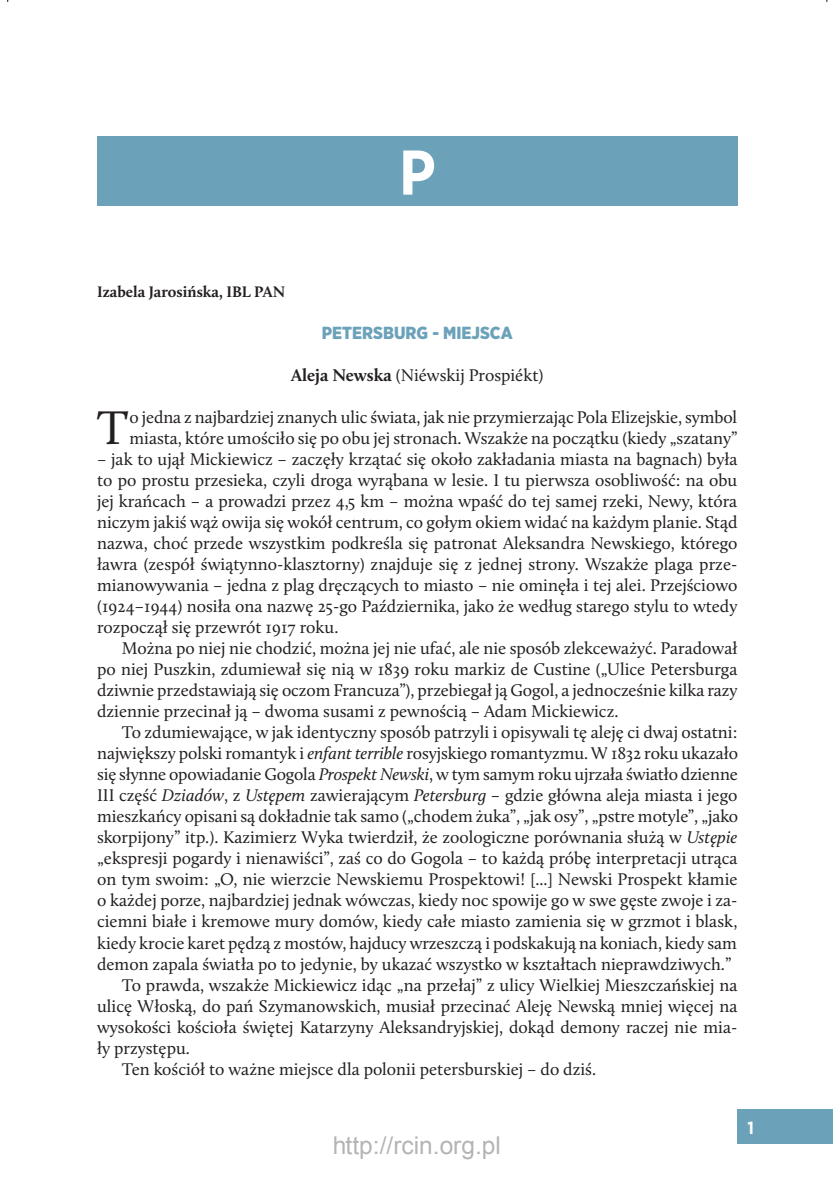
<style>
.page{position:relative;width:833px;height:1189px;background:#fff}
.page>*{position:absolute;margin:0;border:0;box-sizing:border-box;transform-origin:0 0}
.t1{font:700 63px "Gotham Narrow";color:#fff}
.t2{font:48.82px "Calluna";color:#231f20}
.t3{font:24.5px "Arial";color:rgb(0 0 0/.3)}
.t4{font:17.5px/21px "Calluna";color:#231f20;text-align:justify}
.t5{font:900 17.5px "Gotham Narrow";color:#6ba2b9}
.t6{font:700 17.5px "Gotham Narrow";color:#fff}
.t7{font:700 15.75px "Calluna";color:#231f20}
.s1{font-weight:700}
.s2{font-style:italic}
</style>
<div class="page">
<div style="left:737px;top:1109px;width:95px;height:34px;background:#6ba2b9"></div>
<div style="left:97px;top:136px;width:640px;height:70px;background:#6ba2b9"></div>
<h1 class="t1" style="left:399px;top:132px;width:38px">P</h1>
<p class="t7" style="left:97px;top:282px;width:189px">Izabela Jarosińska, IBL PAN</p>
<p class="t5" style="left:322px;top:321px;width:192px">PETERSBURG - MIEJSCA</p>
<p class="t4" style="left:291px;top:364px;width:254px"><span class="s1">Aleja Newska</span> (Niéwskij Prospiékt)</p>
<h2 class="t2" style="left:97px;top:398px;width:33px">T</h2>
<p class="t4" style="left:129px;top:406px;width:609px">o jedna z najbardziej znanych ulic świata, jak nie przymierzając Pola Elizejskie, symbol miasta, które umościło się po obu jej stronach. Wszakże na początku (kiedy „szatany”</p>
<p class="t4" style="left:97px;top:448px;width:641px">– jak to ujął Mickiewicz – zaczęły krzątać się około zakładania miasta na bagnach) była to po prostu przesieka, czyli droga wyrąbana w lesie. I tu pierwsza osobliwość: na obu jej krańcach – a prowadzi przez 4,5 km – można wpaść do tej samej rzeki, Newy, która niczym jakiś wąż owija się wokół centrum, co gołym okiem widać na każdym planie. Stąd nazwa, choć przede wszystkim podkreśla się patronat Aleksandra Newskiego, którego ławra (zespół świątynno-klasztorny) znajduje się z jednej strony. Wszakże plaga prze&shy;mianowywania – jedna z plag dręczących to miasto – nie ominęła i tej alei. Przejściowo (1924–1944) nosiła ona nazwę 25-go Października, jako że według starego stylu to wtedy rozpoczął się przewrót 1917 roku.</p>
<p class="t4" style="left:97px;top:637px;width:642px;text-indent:25px">Można po niej nie chodzić, można jej nie ufać, ale nie sposób zlekceważyć. Paradował po niej Puszkin, zdumiewał się nią w 1839 roku markiz de Custine („Ulice Petersburga dziwnie przedstawiają się oczom Francuza”), przebiegał ją Gogol, a jednocześnie kilka razy dziennie przecinał ją – dwoma susami z pewnością – Adam Mickiewicz.</p>
<p class="t4" style="left:122px;top:721px;width:617px">To zdumiewające, w jak identyczny sposób patrzyli i opisywali tę aleję ci dwaj ostatni:</p>
<p class="t4" style="left:97px;top:742px;width:642px">największy polski romantyk i <span class="s2">enfant terrible</span> rosyjskiego romantyzmu. W 1832 roku ukazało</p>
<p class="t4" style="left:97px;top:763px;width:642px">się słynne opowiadanie Gogola <span class="s2">Prospekt Newski</span>, w tym samym roku ujrzała światło dzienne</p>
<p class="t4" style="left:97px;top:784px;width:641px">III część <span class="s2">Dziadów</span>, z <span class="s2">Ustępem</span> zawierającym <span class="s2">Petersburg</span> – gdzie główna aleja miasta i jego</p>
<p class="t4" style="left:97px;top:805px;width:642px">mieszkańcy opisani są dokładnie tak samo („chodem żuka”, „jak osy”, „pstre motyle”, „jako</p>
<p class="t4" style="left:97px;top:826px;width:641px">skorpijony” itp.). Kazimierz Wyka twierdził, że zoologiczne porównania służą w <span class="s2">Ustępie</span></p>
<p class="t4" style="left:97px;top:847px;width:641px">„ekspresji pogardy i nienawiści”, zaś co do Gogola – to każdą próbę interpretacji utrąca</p>
<p class="t4" style="left:97px;top:868px;width:641px">on tym swoim: „O, nie wierzcie Newskiemu Prospektowi! [...] Newski Prospekt kłamie</p>
<p class="t4" style="left:97px;top:889px;width:641px">o każdej porze, najbardziej jednak wówczas, kiedy noc spowije go w swe gęste zwoje i za-</p>
<p class="t4" style="left:97px;top:910px;width:641px">ciemni białe i kremowe mury domów, kiedy całe miasto zamienia się w grzmot i blask,</p>
<p class="t4" style="left:97px;top:931px;width:641px">kiedy krocie karet pędzą z mostów, hajducy wrzeszczą i podskakują na koniach, kiedy sam</p>
<p class="t4" style="left:97px;top:952px;width:635px">demon zapala światła po to jedynie, by ukazać wszystko w kształtach nieprawdziwych.”</p>
<p class="t4" style="left:122px;top:973px;width:617px">To prawda, wszakże Mickiewicz idąc „na przełaj” z ulicy Wielkiej Mieszczańskiej na</p>
<p class="t4" style="left:97px;top:994px;width:641px">ulicę Włoską, do pań Szymanowskich, musiał przecinać Aleję Newską mniej więcej na</p>
<p class="t4" style="left:97px;top:1015px;width:641px">wysokości kościoła świętej Katarzyny Aleksandryjskiej, dokąd demony raczej nie mia-</p>
<p class="t4" style="left:97px;top:1036px;width:94px">ły przystępu.</p>
<p class="t4" style="left:122px;top:1057px;width:475px">Ten kościół to ważne miejsce dla polonii petersburskiej – do dziś.</p>
<h3 class="t3" style="left:332px;top:1129px;width:170px">http://rcin.org.pl</h3>
<p class="t6" style="left:747px;top:1116px;width:8px">1</p>
</div>
